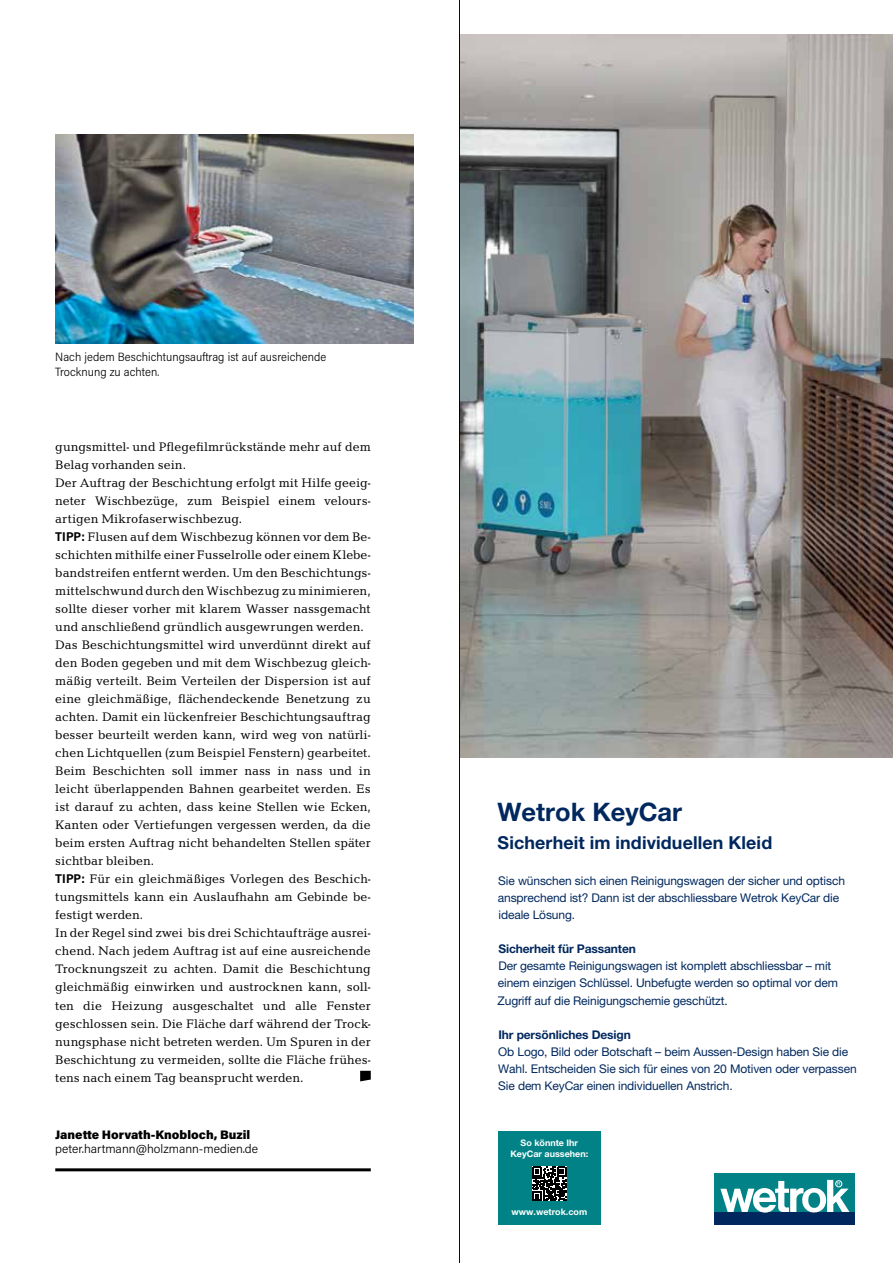
<style>
.page{position:relative;width:893px;height:1263px;background:#fff}
.page>*{position:absolute;margin:0;border:0;box-sizing:border-box;transform-origin:0 0}
.t1{font:700 25.5px "Helvetica Neue LT Pro";color:#00285e}
.t2{font:700 17.85px "Helvetica Neue LT Pro";letter-spacing:.01em;color:#00285e}
.t3{font:12.75px/18px "Candida";color:#000}
.t4{font:300 12.3px "Acumin Pro";color:#000}
.t5{font:900 12.3px "Acumin Pro";color:#000}
.t6{font:12px/17.1px "Helvetica Neue LT Pro";letter-spacing:-.01em;color:#00285e}
.t7{font:300 12px/15px "Acumin Pro Semi Cond";letter-spacing:-.005em;color:#000}
.t8{font:700 12px "Helvetica Neue LT Pro";letter-spacing:-.01em;color:#00285e}
.t9{font:700 9px/10.5px "Helvetica Neue LT Pro";color:#fff;text-align:center}
.s1{font-family:"Acumin Pro Semi Cond";font-weight:700}
</style>
<div class="page">
<div style="left:498px;top:1131px;width:102px;height:94px;background:#008286"></div>
<img style="left:460px;top:34px;width:433px;height:724px">
<div style="left:714px;top:1212px;width:141px;height:13px;background:#00285e"></div>
<div style="left:714px;top:1174px;width:141px;height:38px;background:#008286"></div>
<svg style="left:720px;top:1180px;width:129px;height:33px"></svg>
<svg style="left:532px;top:1167px;width:34px;height:34px"></svg>
<hr style="left:459px;top:0;width:1px;height:1263px;background:#000">
<hr style="left:55px;top:1168px;width:316px;height:3px;background:#000">
<svg style="left:360px;top:1071px;width:11px;height:10px"></svg>
<img style="left:55px;top:135px;width:358px;height:208px">
<p class="t7" style="left:55px;top:349px;width:273px">Nach jedem Beschichtungsauftrag ist auf ausreichende<br>Trocknung zu achten.</p>
<p class="t3" style="left:55px;top:438px;width:317px">gungsmittel- und Pflegefilmrückstände mehr auf dem Belag vorhanden sein.<br>Der Auftrag der Beschichtung erfolgt mit Hilfe geeig&shy;neter Wischbezüge, zum Beispiel einem velours&shy;artigen Mikrofaserwischbezug.<br><span class="s1">TI PP:</span> Flusen auf dem Wischbezug können vor dem Be&shy;schichten mithilfe einer Fusselrolle oder einem Klebe&shy;bandstreifen entfernt werden. Um den Beschichtungs&shy;mittelschwund durch den Wischbezug zu minimieren, sollte dieser vorher mit klarem Wasser nassgemacht und anschließend gründlich ausgewrungen werden.<br>Das Beschichtungsmittel wird unverdünnt direkt auf den Boden gegeben und mit dem Wischbezug gleich&shy;mäßig verteilt. Beim Verteilen der Dispersion ist auf eine gleichmäßige, flächendeckende Benetzung zu achten. Damit ein lückenfreier Beschichtungsauftrag besser beurteilt werden kann, wird weg von natürli&shy;chen Lichtquellen (zum Beispiel Fenstern) gearbeitet.<br>Beim Beschichten soll immer nass in nass und in leicht überlappenden Bahnen gearbeitet werden. Es ist darauf zu achten, dass keine Stellen wie Ecken, Kanten oder Vertiefungen vergessen werden, da die beim ersten Auftrag nicht behandelten Stellen später sichtbar bleiben.<br><span class="s1">TI PP:</span> Für ein gleichmäßiges Vorlegen des Beschich&shy;tungsmittels kann ein Auslaufhahn am Gebinde be&shy;festigt werden.<br>In der Regel sind zwei bis drei Schichtaufträge ausrei&shy;chend. Nach jedem Auftrag ist auf eine ausreichende Trocknungszeit zu achten. Damit die Beschichtung gleichmäßig einwirken und austrocknen kann, soll&shy;ten die Heizung ausgeschaltet und alle Fenster geschlossen sein. Die Fläche darf während der Trock&shy;nungsphase nicht betreten werden. Um Spuren in der Beschichtung zu vermeiden, sollte die Fläche frühes&shy;tens nach einem Tag beansprucht werden.</p>
<p class="t5" style="left:55px;top:1126px;width:197px">Janette Horvath-Knobloch, Buzil</p>
<p class="t4" style="left:55px;top:1141px;width:204px">peter.hartmann@holzmann-medien.de</p>
<h1 class="t1" style="left:497px;top:796px;width:186px">Wetrok KeyCar</h1>
<h2 class="t2" style="left:497px;top:831px;width:276px">Sicherheit im individuellen Kleid</h2>
<p class="t6" style="left:498px;top:872px;width:349px">Sie wünschen sich einen Reinigungswagen der sicher und optisch ansprechend ist? Dann ist der abschliessbare Wetrok KeyCar die ideale Lösung.</p>
<p class="t8" style="left:498px;top:941px;width:139px">Sicherheit für Passanten</p>
<p class="t6" style="left:498px;top:957px;width:342px">Der gesamte Reinigungswagen ist komplett abschliessbar – mit einem einzigen Schlüssel. Unbefugte werden so optimal vor dem<br>Zugriff auf die Reinigungschemie geschützt.</p>
<p class="t8" style="left:498px;top:1027px;width:134px">Ihr persönliches Design</p>
<p class="t6" style="left:498px;top:1043px;width:360px">Ob Logo, Bild oder Botschaft – beim Aussen-Design haben Sie die<br>Wahl. Entscheiden Sie sich für eines von 20 Motiven oder verpassen<br>Sie dem KeyCar einen individuellen Anstrich.</p>
<p class="t9" style="left:510px;top:1137px;width:79px">So könnte Ihr<br>KeyCar aussehen:</p>
<p class="t9" style="left:511px;top:1206px;width:77px">www.wetrok.com</p>
</div>
